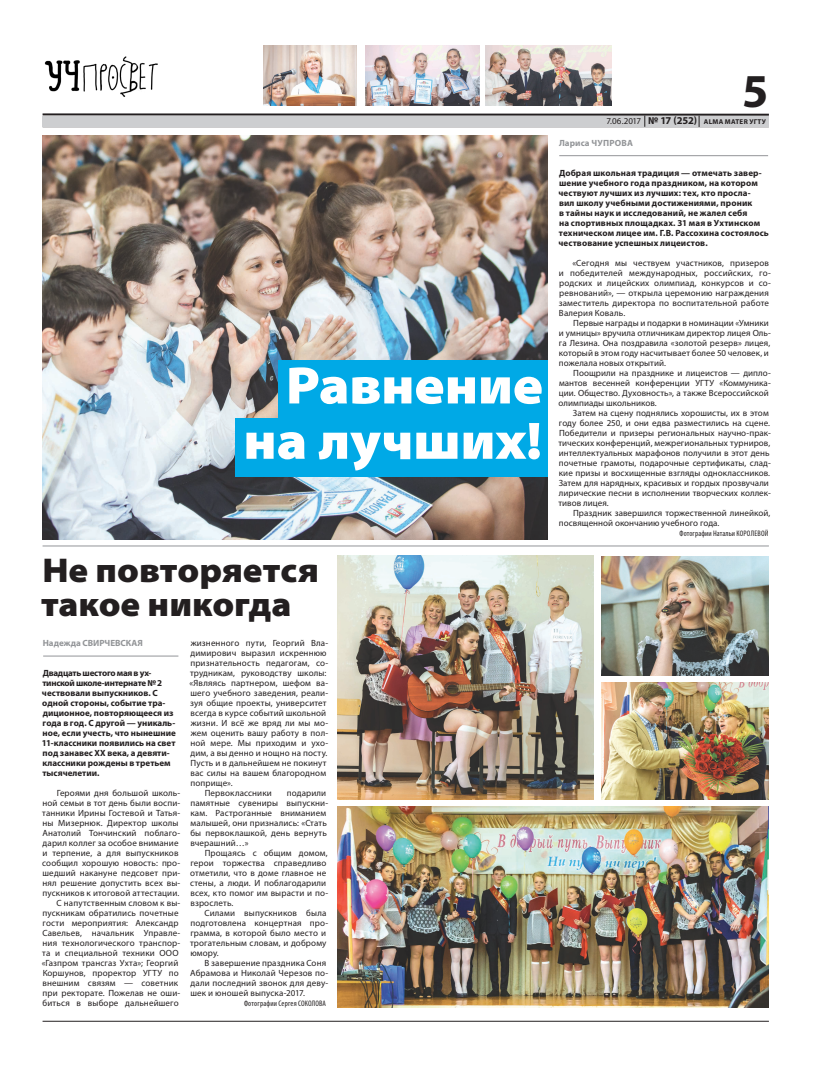
<style>
.page{position:relative;width:820px;height:1078px;background:#fff}
.page>*{position:absolute;margin:0;border:0;box-sizing:border-box;transform-origin:0 0}
.t1{font:900 semi-expanded 53px/55.3px "Myriad Pro";letter-spacing:-.005em;color:#fff;text-align:right}
.t2{font:700 47.4px "Myriad Pro";color:#231f20}
.t3{font:900 semi-expanded 34.5px/34.5px "Myriad Pro";color:#231f20}
.t4{font:9px/10px "Myriad Pro";letter-spacing:.01em;color:#231f20}
.t5{font:700 9px/10px "Myriad Pro";letter-spacing:.01em;color:#231f20}
.t6{font:700 9px "Myriad Pro";letter-spacing:.01em;color:#939598}
.t7{font:condensed 8px "Myriad Pro";letter-spacing:.02em;color:#231f20}
.t8{font:700 7px "Myriad Pro";letter-spacing:.04em;color:#231f20}
.s1{font-weight:400;font-size:9px}
.s2{font-size:10.5px}
</style>
<div class="page">
<hr style="left:43px;top:113px;width:725px;height:3px;background:#231f20">
<div style="left:43px;top:116px;width:725px;height:11px;background:#cdced0"></div>
<svg style="left:644px;top:115px;width:1px;height:12px"></svg>
<hr style="left:43px;top:1020px;width:725px;height:1px;background:#231f20">
<img style="left:44px;top:56px;width:114px;height:41px">
<img style="left:264px;top:45px;width:92px;height:60px">
<img style="left:365px;top:45px;width:114px;height:60px">
<img style="left:485px;top:45px;width:126px;height:60px">
<hr style="left:43px;top:545px;width:725px;height:1px;background:#939598">
<img style="left:337px;top:555px;width:256px;height:244px">
<img style="left:337px;top:806px;width:431px;height:201px">
<img style="left:601px;top:556px;width:167px;height:119px">
<img style="left:601px;top:682px;width:167px;height:117px">
<img style="left:43px;top:135px;width:504px;height:404px">
<div style="left:278px;top:360px;width:269px;height:62px;background:#00a9e6"></div>
<div style="left:235px;top:418px;width:312px;height:58px;background:#00a9e6"></div>
<hr style="left:43px;top:655px;width:135px;height:1px;background:#939598">
<hr style="left:559px;top:155px;width:208px;height:1px;background:#939598">
<h1 class="t1" style="left:243px;top:358px;width:301px">Равнение на лучших!</h1>
<h3 class="t3" style="left:41px;top:553px;width:279px">Не повторяется такое никогда</h3>
<p class="t6" style="left:43px;top:637px;width:102px">Надежда СВИРЧЕВСКАЯ</p>
<p class="t5" style="left:42px;top:667px;width:135px">Двадцать шестого мая в ух&shy;тинской школе-интернате № 2 чествовали выпускников. С одной стороны, событие тра&shy;диционное, повторяющееся из года в год. С другой — уникаль&shy;ное, если учесть, что нынешние<br>11-классники появились на свет под занавес XX века, а девяти&shy;классники рождены в третьем тысячелетии.</p>
<p class="t4" style="left:42px;top:787px;width:140px;text-align:right">Героями дня большой школь&shy;ной семьи в тот день были воспи&shy;танники Ирины Гостевой и Татья&shy;ны Мизернюк. Директор школы<br>Анатолий Тончинский поблаго&shy;дарил коллег за особое внимание и терпение, а для выпускников сообщил хорошую новость: про&shy;шедший накануне педсовет при&shy;нял решение допустить всех вы&shy;пускников к итоговой аттестации.<br>С напутственным словом к вы&shy;пускникам обратились почетные гости мероприятия: Александр<br>Савельев, начальник Управле&shy;ния технологического транспор&shy;та и специальной техники ООО «Газпром трансгаз Ухта»; Георгий<br>Коршунов, проректор УГТУ по внешним связям — советник при ректорате. Пожелав не оши&shy;биться в выборе дальнейшего</p>
<p class="t4" style="left:190px;top:637px;width:139px">жизненного пути, Георгий Вла-</p>
<p class="t4" style="left:190px;top:647px;width:137px">димирович выразил искреннюю</p>
<p class="t4" style="left:190px;top:657px;width:139px">признательность педагогам, со-</p>
<p class="t4" style="left:190px;top:667px;width:138px">трудникам, руководству школы:</p>
<p class="t4" style="left:189px;top:677px;width:140px">«Являясь партнером, шефом ва-</p>
<p class="t4" style="left:190px;top:687px;width:139px">шего учебного заведения, реали-</p>
<p class="t4" style="left:190px;top:697px;width:138px">зуя общие проекты, университет</p>
<p class="t4" style="left:190px;top:707px;width:137px">всегда в курсе событий школьной</p>
<p class="t4" style="left:190px;top:717px;width:139px">жизни. И всё же вряд ли мы мо-</p>
<p class="t4" style="left:190px;top:727px;width:139px">жем оценить вашу работу в пол-</p>
<p class="t4" style="left:190px;top:737px;width:139px">ной мере. Мы приходим и ухо-</p>
<p class="t4" style="left:190px;top:747px;width:138px">дим, а вы денно и нощно на посту.</p>
<p class="t4" style="left:190px;top:757px;width:137px">Пусть и в дальнейшем не покинут</p>
<p class="t4" style="left:190px;top:767px;width:137px">вас силы на вашем благородном</p>
<p class="t4" style="left:190px;top:777px;width:44px">поприще».</p>
<p class="t4" style="left:205px;top:787px;width:69px">Первоклассники</p>
<p class="t4" style="left:190px;top:787px;width:139px;text-indent:96px">подарили памятные сувениры выпускни&shy;кам. Растроганные вниманием малышей, они признались: «Стать бы первоклашкой, день вернуть вчерашний…»</p>
<p class="t4" style="left:190px;top:847px;width:140px;text-indent:15px">Прощаясь с общим домом, герои торжества справедливо отметили, что в доме главное не стены, а люди. И поблагодарили всех, кто помог им вырасти и по&shy;взрослеть.</p>
<p class="t4" style="left:190px;top:907px;width:140px;text-indent:14px">Силами выпускников была подготовлена концертная про&shy;грамма, в которой было место и трогательным словам, и доброму юмору.</p>
<p class="t4" style="left:190px;top:957px;width:139px;text-indent:14px">В завершение праздника Соня<br>Абрамова и Николай Черезов по&shy;дали последний звонок для деву&shy;шек и юношей выпуска-2017.</p>
<p class="t7" style="left:244px;top:998px;width:84px">Фотографии Сергея СОКОЛОВА</p>
<h2 class="t2" style="left:741px;top:60px;width:28px">5</h2>
<p class="t8" style="left:606px;top:117px;width:161px"><span class="s1">7.06.2017</span> <span class="s2">№ 17 (252)</span> ALMA MATER УГТУ</p>
<p class="t6" style="left:559px;top:137px;width:76px">Лариса ЧУПРОВА</p>
<p class="t5" style="left:558px;top:167px;width:212px">Добрая школьная традиция — отмечать завер&shy;шение учебного года праздником, на котором чествуют лучших из лучших: тех, кто просла-<br>вил школу учебными достижениями, проник<br>в тайны наук и исследований, не жалел себя<br>на спортивных площадках. 31 мая в Ухтинском техническом лицее им. Г.В. Рассохина состоялось чествование успешных лицеистов.</p>
<p class="t4" style="left:558px;top:257px;width:213px;text-indent:14px">«Сегодня мы чествуем участников, призеров и победителей международных, российских, го&shy;родских и лицейских олимпиад, конкурсов и со&shy;ревнований», — открыла церемонию награждения заместитель директора по воспитательной работе Валерия Коваль.</p>
<p class="t4" style="left:558px;top:317px;width:213px;text-indent:14px">Первые награды и подарки в номинации «Умники и умницы» вручила отличникам директор лицея Оль&shy;га Лезина. Она поздравила «золотой резерв» лицея, который в этом году насчитывает более 50 человек, и пожелала новых открытий.</p>
<p class="t4" style="left:558px;top:367px;width:213px;text-indent:15px">Поощрили на празднике и лицеистов — дипло&shy;мантов весенней конференции УГТУ «Коммуника&shy;ции. Общество. Духовность», а также Всероссийской олимпиады школьников.</p>
<p class="t4" style="left:558px;top:407px;width:214px;text-indent:14px">Затем на сцену поднялись хорошисты, их в этом году более 250, и они едва разместились на сцене.<br>Победители и призеры региональных научно-прак&shy;тических конференций, межрегиональных турниров, интеллектуальных марафонов получили в этот день почетные грамоты, подарочные сертификаты, слад&shy;кие призы и восхищенные взгляды одноклассников.<br>Затем для нарядных, красивых и гордых прозвучали лирические песни в исполнении творческих коллек&shy;тивов лицея.</p>
<p class="t4" style="left:558px;top:507px;width:213px;text-indent:14px">Праздник завершился торжественной линейкой, посвященной окончанию учебного года.</p>
<p class="t7" style="left:679px;top:528px;width:90px">Фотографии Натальи КОРОЛЕВОЙ</p>
</div>
